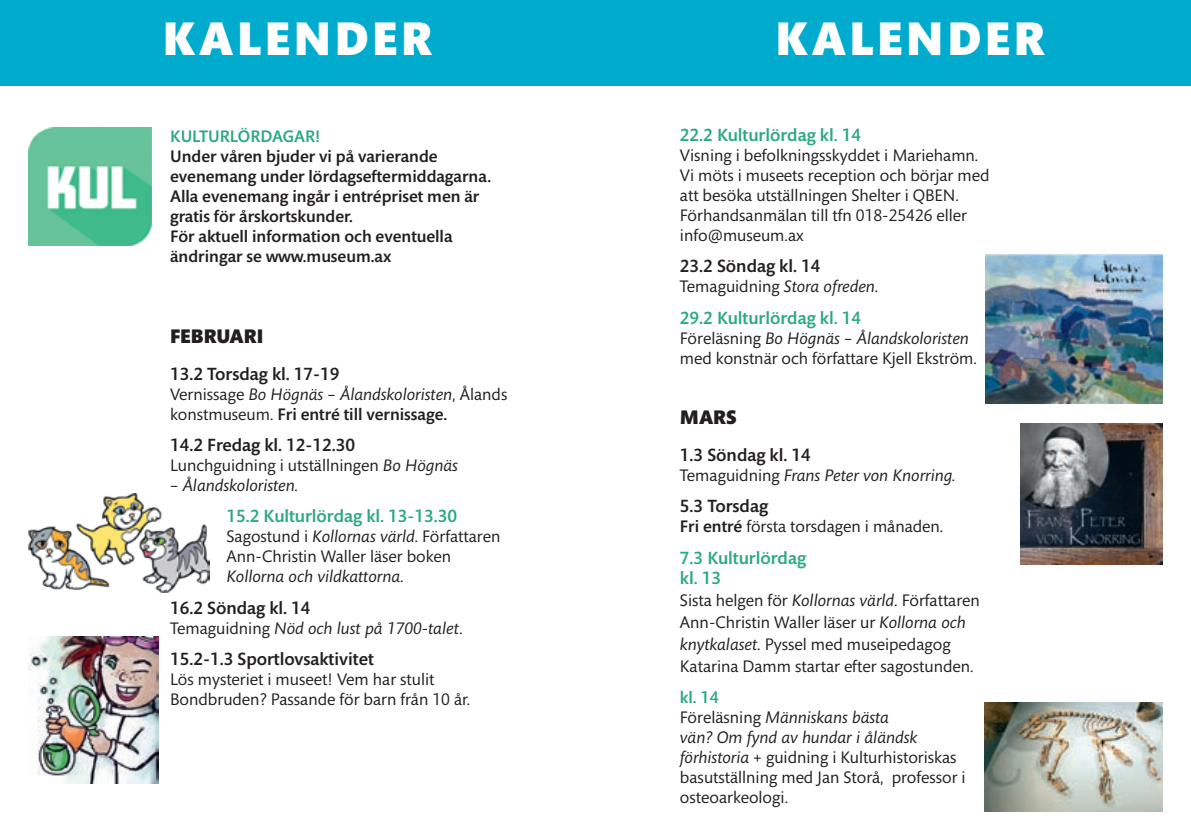
<style>
.page{position:relative;width:1191px;height:840px;background:#fff}
.page>*{position:absolute;margin:0;border:0;box-sizing:border-box;transform-origin:0 0}
.t1{font:900 48px "Mundo Sans Std";letter-spacing:.075em;color:#fff}
.t2{font:900 20px "Mundo Sans Std";color:#231f20}
.t3{font:500 18px "Mundo Sans Std";color:#231f20}
.t4{font:500 18px/20px "Mundo Sans Std";color:#2ca97e}
.t5{font:17px/20px "Mundo Sans Std";color:#231f20}
.t6{font:500 17px/20px "Mundo Sans Std";color:#231f20}
.t7{font:italic 17px "Mundo Sans Std";color:#231f20}
.t8{font:500 17px "Mundo Sans Std";color:#2ca97e}
.s1{font-style:italic}
.s2{font-weight:500}
.s3{font-style:normal}
.s4{font-weight:500;color:#2ca97e}
</style>
<div class="page">
<img style="left:1020px;top:423px;width:142px;height:141px">
<div style="left:0;top:0;width:595px;height:85px;background:#00abcd"></div>
<div style="left:595px;top:0;width:596px;height:85px;background:#00abcd"></div>
<img style="left:28px;top:493px;width:181px;height:99px">
<img style="left:984px;top:702px;width:178px;height:109px">
<img style="left:28px;top:128px;width:124px;height:117px">
<img style="left:28px;top:636px;width:131px;height:146px">
<img style="left:985px;top:254px;width:177px;height:149px">
<h1 class="t1" style="left:163px;top:12px;width:271px">KALENDER</h1>
<h1 class="t1" style="left:775px;top:12px;width:271px">KALENDER</h1>
<p class="t8" style="left:170px;top:127px;width:152px">KULTURLÖRDAGAR!</p>
<p class="t6" style="left:170px;top:147px;width:322px">Under våren bjuder vi på varierande evenemang under lördagseftermiddagarna.<br>Alla evenemang ingår i entrépriset men är gratis för årskortskunder.<br>För aktuell information och eventuella ändringar se www.museum.ax</p>
<p class="t2" style="left:170px;top:324px;width:95px">FEBRUARI</p>
<p class="t3" style="left:170px;top:363px;width:171px">13.2 Torsdag kl. 17-19</p>
<p class="t5" style="left:170px;top:384px;width:339px">Vernissage <span class="s1">Bo Högnäs – Ålandskoloristen</span>, Ålands konstmuseum. <span class="s2">Fri entré till vernissage.</span></p>
<p class="t3" style="left:170px;top:435px;width:187px">14.2 Fredag kl. 12-12.30</p>
<p class="t5" style="left:170px;top:455px;width:289px">Lunchguidning i utställningen <span class="s1">Bo Högnäs</span></p>
<p class="t7" style="left:170px;top:476px;width:130px">– Ålandskoloristen.</p>
<p class="t4" style="left:226px;top:506px;width:232px">15.2 Kulturlördag kl. 13-13.30</p>
<p class="t5" style="left:226px;top:527px;width:275px">Sagostund i <span class="s1">Kollornas värld</span>. Författaren<br>Ann-Christin Waller läser boken<br><span class="s1">Kollorna och vildkattorna</span>.</p>
<p class="t3" style="left:170px;top:597px;width:142px">16.2 Söndag kl. 14</p>
<p class="t7" style="left:170px;top:618px;width:295px"><span class="s3">Temaguidning</span> Nöd och lust på 1700-talet.</p>
<p class="t3" style="left:170px;top:649px;width:205px">15.2-1.3 Sportlovsaktivitet</p>
<p class="t5" style="left:170px;top:669px;width:302px">Lös mysteriet i museet! Vem har stulit<br>Bondbruden? Passande för barn från 10 år.</p>
<p class="t4" style="left:680px;top:125px;width:183px">22.2 Kulturlördag kl. 14</p>
<p class="t5" style="left:680px;top:145px;width:311px">Visning i befolkningsskyddet i Mariehamn.<br>Vi möts i museets reception och börjar med att besöka utställningen Shelter i QBEN.<br>Förhandsanmälan till tfn 018-25426 eller info@museum.ax</p>
<p class="t3" style="left:680px;top:256px;width:142px">23.2 Söndag kl. 14</p>
<p class="t5" style="left:680px;top:277px;width:200px">Temaguidning <span class="s1">Stora ofreden</span>.</p>
<p class="t4" style="left:680px;top:308px;width:183px">29.2 Kulturlördag kl. 14</p>
<p class="t5" style="left:680px;top:328px;width:298px">Föreläsning <span class="s1">Bo Högnäs – Ålandskoloristen </span>med konstnär och författare Kjell Ekström.</p>
<p class="t2" style="left:680px;top:406px;width:58px">MARS</p>
<p class="t3" style="left:680px;top:445px;width:132px">1.3 Söndag kl. 14</p>
<p class="t7" style="left:680px;top:465px;width:277px"><span class="s3">Temaguidning</span> Frans Peter von Knorring.</p>
<p class="t3" style="left:680px;top:496px;width:90px">5.3 Torsdag</p>
<p class="t5" style="left:680px;top:516px;width:265px"><span class="s2">Fri entré</span> första torsdagen i månaden.</p>
<p class="t4" style="left:680px;top:547px;width:128px">7.3 Kulturlördag kl. 13</p>
<p class="t5" style="left:680px;top:589px;width:301px;line-height:22px">Sista helgen för <span class="s1">Kollornas värld</span>. Författaren Ann-Christin Waller läser ur <span class="s1">Kollorna och knytkalaset</span>. Pyssel med museipedagog Katarina Damm startar efter sagostunden.</p>
<p class="t5" style="left:680px;top:687px;width:287px"><span class="s4">kl. 14<br></span>Föreläsning <span class="s1">Människans bästa<br>vän? Om fynd av hundar i åländsk förhistoria</span> + guidning i Kulturhistoriskas basutställning med Jan Storå, professor i osteoarkeologi.</p>
</div>
